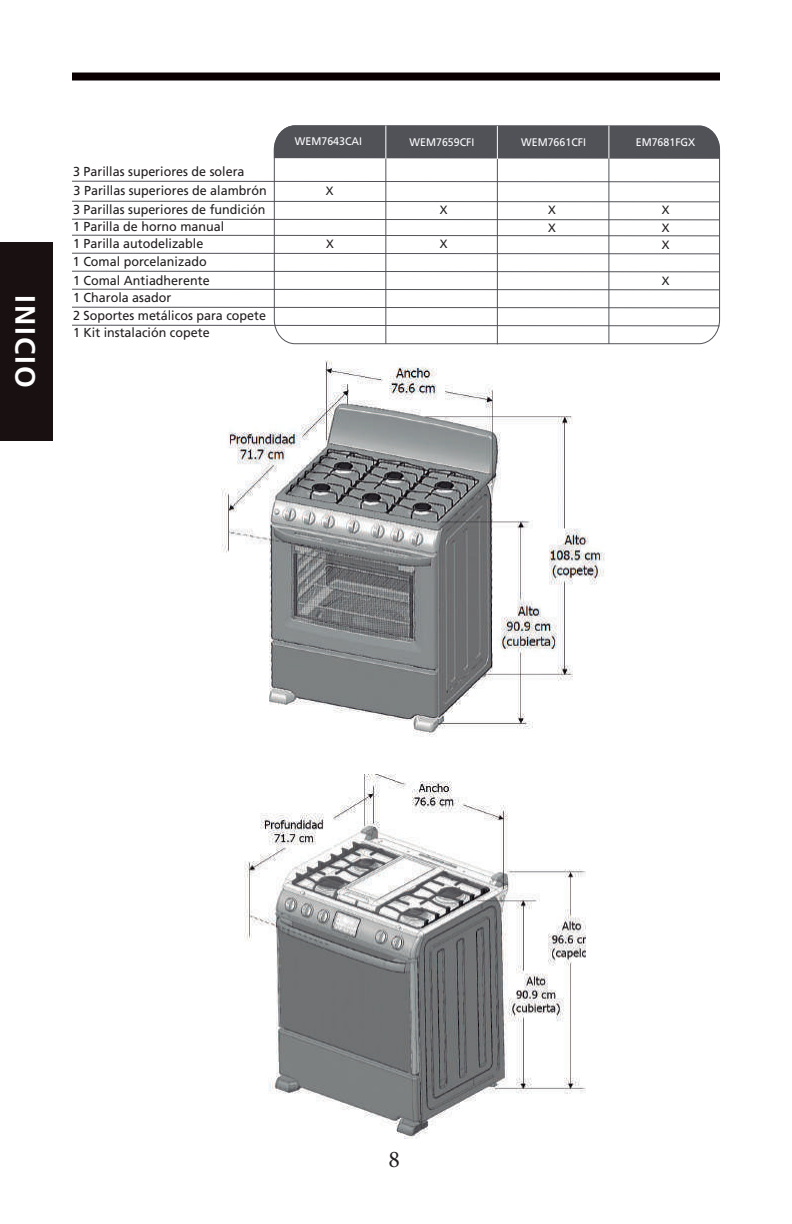
<style>
.page{position:relative;width:792px;height:1224px;background:#fff}
.page>*{position:absolute;margin:0;border:0;box-sizing:border-box;transform-origin:0 0}
.t1{font:700 28px "Frutiger";letter-spacing:.07em;color:#fff}
.t2{font:24px "Minion Pro";color:#231f20}
.t3{font:13px/19px "Frutiger LT Std";color:#231f20;scale:.96 1}
.t4{font:12px/17.8px "Frutiger LT Std";color:#231f20;scale:.96 1}
.t5{font:11px "Frutiger LT Std";color:#fff;scale:.96 1}
</style>
<div class="page">
<svg style="left:273px;top:147px;width:448px;height:198px"></svg>
<svg style="left:274px;top:125px;width:446px;height:34px;background:#57585e"></svg>
<svg style="left:72px;top:181px;width:648px;height:1px"></svg>
<svg style="left:72px;top:201px;width:648px;height:1px"></svg>
<svg style="left:72px;top:219px;width:648px;height:1px"></svg>
<svg style="left:72px;top:235px;width:648px;height:1px"></svg>
<svg style="left:72px;top:253px;width:648px;height:1px"></svg>
<svg style="left:72px;top:271px;width:648px;height:1px"></svg>
<svg style="left:72px;top:289px;width:648px;height:1px"></svg>
<svg style="left:72px;top:307px;width:648px;height:1px"></svg>
<svg style="left:72px;top:325px;width:648px;height:1px"></svg>
<hr style="left:385px;top:158px;width:1px;height:186px;background:#515258">
<hr style="left:385px;top:126px;width:1px;height:32px;background:#fff">
<hr style="left:608px;top:158px;width:1px;height:186px;background:#515258">
<hr style="left:608px;top:126px;width:1px;height:32px;background:#fff">
<hr style="left:497px;top:159px;width:1px;height:185px;background:#515258">
<hr style="left:497px;top:126px;width:1px;height:33px;background:#fff">
<img style="left:244px;top:774px;width:342px;height:365px">
<img style="left:221px;top:361px;width:384px;height:376px">
<div style="left:72px;top:73px;width:648px;height:8px;background:#0a0002"></div>
<div style="left:0;top:242px;width:52px;height:199px;background:#191011"></div>
<h1 class="t1" style="left:42px;top:295px;width:94px;rotate:90deg">INICIO</h1>
<p class="t3" style="left:73px;top:162px;width:203px">3 Parillas superiores de solera<br>3 Parillas superiores de alambrón<br>3 Parillas superiores de fundición</p>
<p class="t3" style="left:73px;top:218px;width:159px;line-height:16.4px">1 Parilla de horno manual<br>1 Parilla autodelizable</p>
<p class="t3" style="left:73px;top:252px;width:144px">1 Comal porcelanizado<br>1 Comal Antiadherente</p>
<p class="t3" style="left:73px;top:289px;width:203px;line-height:17.4px">1 Charola asador<br>2 Soportes metálicos para copete<br>1 Kit instalación copete</p>
<p class="t5" style="left:295px;top:135px;width:72px">WEM7643CAI</p>
<p class="t5" style="left:410px;top:136px;width:69px">WEM7659CFI</p>
<p class="t5" style="left:521px;top:136px;width:69px">WEM7661CFI</p>
<p class="t5" style="left:636px;top:136px;width:64px">EM7681FGX</p>
<p class="t4" style="left:326px;top:182px;width:10px">X</p>
<p class="t4" style="left:440px;top:201px;width:10px">X</p>
<p class="t4" style="left:548px;top:201px;width:10px">X</p>
<p class="t4" style="left:548px;top:219px;width:10px">X</p>
<p class="t4" style="left:326px;top:235px;width:10px">X</p>
<p class="t4" style="left:440px;top:235px;width:10px">X</p>
<p class="t4" style="left:662px;top:201px;width:10px">X<br>X</p>
<p class="t4" style="left:662px;top:236px;width:10px">X</p>
<p class="t4" style="left:662px;top:272px;width:10px">X</p>
<h2 class="t2" style="left:388px;top:1144px;width:13px">8</h2>
</div>
